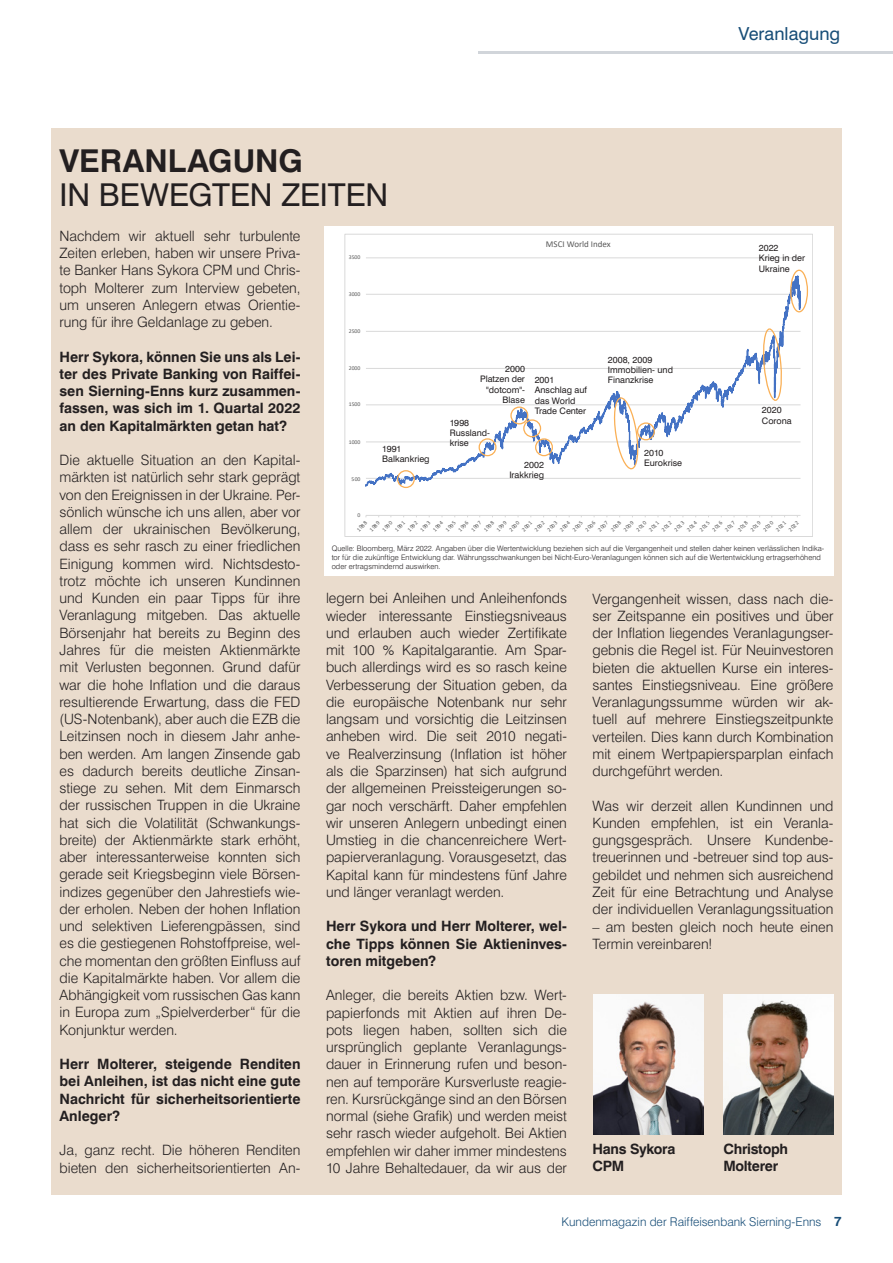
<style>
.page{position:relative;width:893px;height:1263px;background:#fff}
.page>*{position:absolute;margin:0;border:0;box-sizing:border-box;transform-origin:0 0}
.t1{font:31.5px "Swiss 721 BT";color:#231f20}
.t2{font:700 31.5px "Swiss 721 BT";color:#231f20}
.t3{font:18px "Swiss 721 BT";color:#174d77}
.t4{font:300 14.25px/17.2px "Swiss 721 BT";color:#231f20;text-align:justify}
.t5{font:700 14.25px/17.2px "Swiss 721 BT";color:#231f20;text-align:justify}
.t6{font:700 14.25px/17.2px "Swiss 721 BT";letter-spacing:-.02em;color:#231f20}
.t7{font:300 12px "Swiss 721 BT";color:#174d77}
.t8{font:9px/10.2px "Swiss 721 BT";color:#231f20}
.t9{font:9px "Calibri";color:#595959}
.t10{font:300 7.5px/8.6px "Swiss 721 BT";letter-spacing:.01em;color:#231f20}
.t11{font:5.7px "Calibri";letter-spacing:.05em;color:#595959}
.s1{font-weight:700;font-size:13.5px}
</style>
<div class="page">
<hr style="left:478px;top:51px;width:415px;height:2px;background:#d1d5da">
<div style="left:51px;top:128px;width:791px;height:1067px;background:#eadccd"></div>
<img style="left:593px;top:994px;width:110px;height:141px">
<img style="left:723px;top:994px;width:110px;height:141px">
<div style="left:324px;top:226px;width:509px;height:349px;background:#fff"></div>
<hr style="left:366px;top:258px;width:434px;height:1px;background:#d9d9d9">
<hr style="left:366px;top:515px;width:434px;height:1px;background:#d9d9d9">
<svg style="left:366px;top:275px;width:434px;height:211px"></svg>
<div style="left:345px;top:234px;width:468px;height:303px;border:1px solid #d9d9d9"></div>
<div style="left:397px;top:470px;width:18px;height:18px;border:1px solid #fab056;border-radius:50%"></div>
<div style="left:479px;top:438px;width:17px;height:18px;border:1px solid #fab056;border-radius:50%"></div>
<div style="left:510px;top:406px;width:18px;height:18px;border:1px solid #fab056;border-radius:50%"></div>
<div style="left:523px;top:419px;width:18px;height:18px;border:1px solid #fab056;border-radius:50%"></div>
<div style="left:637px;top:422px;width:18px;height:18px;border:1px solid #fab056;border-radius:50%"></div>
<div style="left:790px;top:270px;width:18px;height:42px;border:1px solid #fab056;border-radius:50%"></div>
<svg style="left:760px;top:328px;width:22px;height:74px"></svg>
<div style="left:535px;top:438px;width:18px;height:18px;border:1px solid #fab056;border-radius:50%"></div>
<svg style="left:613px;top:397px;width:26px;height:73px"></svg>
<p class="t3" style="left:738px;top:22px;width:103px">Veranlagung</p>
<h1 class="t2" style="left:60px;top:141px;width:245px">VERANLAGUNG</h1>
<h1 class="t1" style="left:60px;top:176px;width:330px">IN BEWEGTEN ZEITEN</h1>
<p class="t4" style="left:60px;top:227px;width:242px">Nachdem wir aktuell sehr turbulente Zeiten erleben, haben wir unsere Priva&shy;te Banker Hans Sykora CPM und Chris&shy;toph Molterer zum Interview gebeten, um unseren Anlegern etwas Orientie&shy;rung für ihre Geldanlage zu geben.</p>
<p class="t5" style="left:60px;top:348px;width:242px">Herr Sykora, können Sie uns als Lei&shy;ter des Private Banking von Raiffei&shy;sen Sierning-Enns kurz zusammen&shy;fassen, was sich im 1. Quartal 2022 an den Kapitalmärkten getan hat?</p>
<p class="t4" style="left:60px;top:451px;width:242px">Die aktuelle Situation an den Kapital&shy;märkten ist natürlich sehr stark geprägt von den Ereignissen in der Ukraine. Per&shy;sönlich wünsche ich uns allen, aber vor allem der ukrainischen Bevölkerung, dass es sehr rasch zu einer friedlichen Einigung kommen wird. Nichtsdesto&shy;trotz möchte ich unseren Kundinnen und Kunden ein paar Tipps für ihre Veranlagung mitgeben. Das aktuelle Börsenjahr hat bereits zu Beginn des Jahres für die meisten Aktienmärkte mit Verlusten begonnen. Grund dafür war die hohe Inflation und die daraus resultierende Erwartung, dass die FED (US-Notenbank), aber auch die EZB die Leitzinsen noch in diesem Jahr anhe&shy;ben werden. Am langen Zinsende gab es dadurch bereits deutliche Zinsan&shy;stiege zu sehen. Mit dem Einmarsch der russischen Truppen in die Ukraine hat sich die Volatilität (Schwankungs&shy;breite) der Aktienmärkte stark erhöht, aber interessanterweise konnten sich gerade seit Kriegsbeginn viele Börsen&shy;indizes gegenüber den Jahrestiefs wie&shy;der erholen. Neben der hohen Inflation und selektiven Lieferengpässen, sind es die gestiegenen Rohstoffpreise, wel&shy;che momentan den größten Einfluss auf die Kapitalmärkte haben. Vor allem die Abhängigkeit vom russischen Gas kann in Europa zum „Spielverderber“ für die Konjunktur werden.</p>
<p class="t5" style="left:60px;top:1055px;width:242px">Herr Molterer, steigende Renditen bei Anleihen, ist das nicht eine gute Nachricht für sicherheitsorientierte Anleger?</p>
<p class="t4" style="left:60px;top:1142px;width:242px">Ja, ganz recht. Die höheren Renditen bieten den sicherheitsorientierten An-</p>
<p class="t9" style="left:546px;top:238px;width:66px">MSCI World Index</p>
<p class="t8" style="left:759px;top:243px;width:48px">2022<br>Krieg in der<br>Ukraine</p>
<p class="t11" style="left:349px;top:254px;width:13px">3500</p>
<p class="t11" style="left:349px;top:290px;width:13px">3000</p>
<p class="t11" style="left:349px;top:327px;width:13px">2500</p>
<p class="t8" style="left:608px;top:354px;width:67px">2008, 2009<br>Immobilien- und<br>Finanzkrise</p>
<p class="t8" style="left:480px;top:364px;width:46px;text-align:right">2000<br>Platzen der "dotcom"-<br>Blase</p>
<p class="t8" style="left:535px;top:375px;width:54px">2001<br>Anschlag auf das World<br>Trade Center</p>
<p class="t11" style="left:349px;top:364px;width:13px">2000</p>
<p class="t11" style="left:349px;top:401px;width:13px">1500</p>
<p class="t8" style="left:762px;top:405px;width:31px">2020<br>Corona</p>
<p class="t8" style="left:450px;top:417px;width:42px">1998<br>Russland&shy;krise</p>
<p class="t11" style="left:349px;top:438px;width:13px">1000</p>
<p class="t8" style="left:382px;top:443px;width:49px;line-height:10.8px">1991<br>Balkankrieg</p>
<p class="t8" style="left:644px;top:447px;width:39px">2010<br>Eurokrise</p>
<p class="t8" style="left:509px;top:459px;width:36px;text-align:right">2002<br>Irakkrieg</p>
<p class="t11" style="left:352px;top:475px;width:10px">500</p>
<p class="t11" style="left:357px;top:511px;width:4px">0</p>
<p class="t11" style="left:355px;top:528px;width:13px;rotate:-45deg">1988</p>
<p class="t11" style="left:368px;top:528px;width:13px;rotate:-45deg">1989</p>
<p class="t11" style="left:380px;top:528px;width:13px;rotate:-45deg">1990</p>
<p class="t11" style="left:393px;top:528px;width:13px;rotate:-45deg">1991</p>
<p class="t11" style="left:406px;top:528px;width:13px;rotate:-45deg">1992</p>
<p class="t11" style="left:418px;top:528px;width:13px;rotate:-45deg">1993</p>
<p class="t11" style="left:431px;top:528px;width:13px;rotate:-45deg">1994</p>
<p class="t11" style="left:444px;top:528px;width:13px;rotate:-45deg">1995</p>
<p class="t11" style="left:456px;top:528px;width:13px;rotate:-45deg">1996</p>
<p class="t11" style="left:469px;top:528px;width:13px;rotate:-45deg">1997</p>
<p class="t11" style="left:482px;top:528px;width:13px;rotate:-45deg">1998</p>
<p class="t11" style="left:495px;top:528px;width:13px;rotate:-45deg">1999</p>
<p class="t11" style="left:507px;top:528px;width:13px;rotate:-45deg">2000</p>
<p class="t11" style="left:520px;top:528px;width:13px;rotate:-45deg">2001</p>
<p class="t11" style="left:533px;top:528px;width:13px;rotate:-45deg">2002</p>
<p class="t11" style="left:545px;top:528px;width:13px;rotate:-45deg">2003</p>
<p class="t11" style="left:558px;top:528px;width:13px;rotate:-45deg">2004</p>
<p class="t11" style="left:571px;top:528px;width:13px;rotate:-45deg">2005</p>
<p class="t11" style="left:583px;top:528px;width:13px;rotate:-45deg">2006</p>
<p class="t11" style="left:596px;top:528px;width:13px;rotate:-45deg">2007</p>
<p class="t11" style="left:609px;top:528px;width:13px;rotate:-45deg">2008</p>
<p class="t11" style="left:622px;top:528px;width:13px;rotate:-45deg">2009</p>
<p class="t11" style="left:634px;top:528px;width:13px;rotate:-45deg">2010</p>
<p class="t11" style="left:647px;top:528px;width:13px;rotate:-45deg">2011</p>
<p class="t11" style="left:660px;top:528px;width:13px;rotate:-45deg">2012</p>
<p class="t11" style="left:672px;top:528px;width:13px;rotate:-45deg">2013</p>
<p class="t11" style="left:685px;top:528px;width:13px;rotate:-45deg">2014</p>
<p class="t11" style="left:698px;top:528px;width:13px;rotate:-45deg">2015</p>
<p class="t11" style="left:710px;top:528px;width:13px;rotate:-45deg">2016</p>
<p class="t11" style="left:723px;top:528px;width:13px;rotate:-45deg">2017</p>
<p class="t11" style="left:736px;top:528px;width:13px;rotate:-45deg">2018</p>
<p class="t11" style="left:748px;top:528px;width:13px;rotate:-45deg">2019</p>
<p class="t11" style="left:761px;top:528px;width:13px;rotate:-45deg">2020</p>
<p class="t11" style="left:774px;top:528px;width:13px;rotate:-45deg">2021</p>
<p class="t11" style="left:787px;top:528px;width:13px;rotate:-45deg">2022</p>
<p class="t10" style="left:332px;top:544px;width:494px">Quelle: Bloomberg, März 2022. Angaben über die Wertentwicklung beziehen sich auf die Vergangenheit und stellen daher keinen verlässlichen Indika&shy;tor für die zukünftige Entwicklung dar. Währungsschwankungen bei Nicht-Euro-Veranlagungen können sich auf die Wertentwicklung ertragserhöhend oder ertragsmindernd auswirken.</p>
<p class="t4" style="left:326px;top:590px;width:242px">legern bei Anleihen und Anleihenfonds wieder interessante Einstiegsniveaus und erlauben auch wieder Zertifikate mit 100 % Kapitalgarantie. Am Spar&shy;buch allerdings wird es so rasch keine Verbesserung der Situation geben, da die europäische Notenbank nur sehr langsam und vorsichtig die Leitzinsen anheben wird. Die seit 2010 negati&shy;ve Realverzinsung (Inflation ist höher als die Sparzinsen) hat sich aufgrund der allgemeinen Preissteigerungen so&shy;gar noch verschärft. Daher empfehlen wir unseren Anlegern unbedingt einen Umstieg in die chancenreichere Wert&shy;papierveranlagung. Vorausgesetzt, das Kapital kann für mindestens fünf Jahre und länger veranlagt werden.</p>
<p class="t5" style="left:326px;top:917px;width:242px">Herr Sykora und Herr Molterer, wel&shy;che Tipps können Sie Aktieninves&shy;toren mitgeben?</p>
<p class="t4" style="left:326px;top:986px;width:242px">Anleger, die bereits Aktien bzw. Wert&shy;papierfonds mit Aktien auf ihren De&shy;pots liegen haben, sollten sich die ursprünglich geplante Veranlagungs&shy;dauer in Erinnerung rufen und beson&shy;nen auf temporäre Kursverluste reagie&shy;ren. Kursrückgänge sind an den Börsen normal (siehe Grafik) und werden meist sehr rasch wieder aufgeholt. Bei Aktien empfehlen wir daher immer mindestens 10 Jahre Behaltedauer, da wir aus der</p>
<p class="t4" style="left:592px;top:590px;width:242px">Vergangenheit wissen, dass nach die&shy;ser Zeitspanne ein positives und über der Inflation liegendes Veranlagungser&shy;gebnis die Regel ist. Für Neuinvestoren bieten die aktuellen Kurse ein interes&shy;santes Einstiegsniveau. Eine größere Veranlagungssumme würden wir ak&shy;tuell auf mehrere Einstiegszeitpunkte verteilen. Dies kann durch Kombination mit einem Wertpapiersparplan einfach durchgeführt werden.</p>
<p class="t4" style="left:592px;top:797px;width:242px">Was wir derzeit allen Kundinnen und Kunden empfehlen, ist ein Veranla&shy;gungsgespräch. Unsere Kundenbe&shy;treuerinnen und -betreuer sind top aus&shy;gebildet und nehmen sich ausreichend Zeit für eine Betrachtung und Analyse der individuellen Veranlagungssituation</p>
<p class="t4" style="left:592px;top:918px;width:242px">– am besten gleich noch heute einen<br>Termin vereinbaren!</p>
<p class="t6" style="left:592px;top:1140px;width:84px">Hans Sykora<br>CPM</p>
<p class="t6" style="left:723px;top:1140px;width:66px">Christoph<br>Molterer</p>
<p class="t7" style="left:562px;top:1215px;width:282px">Kundenmagazin der Raiffeisenbank Sierning-Enns <span class="s1">7</span></p>
</div>
